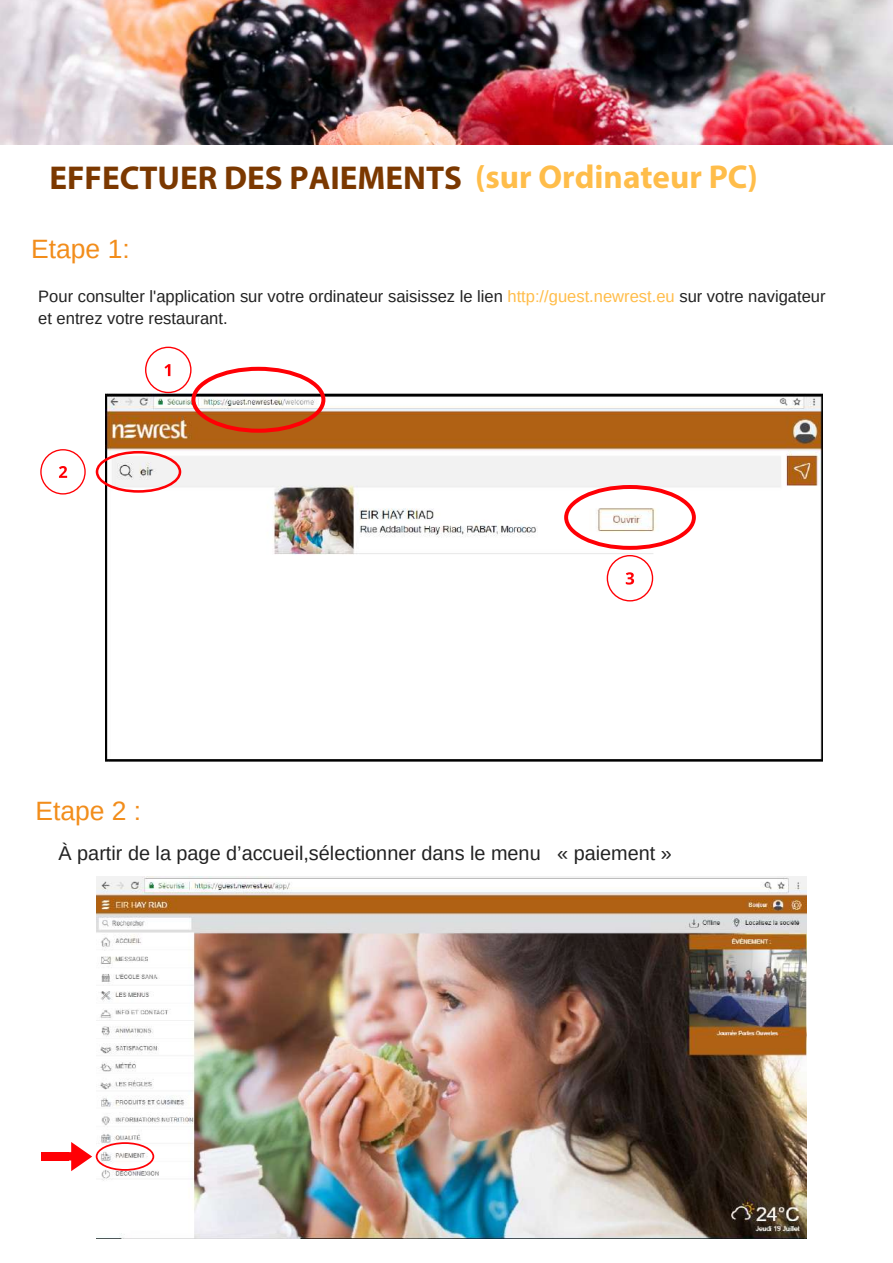
<style>
.page{position:relative;width:893px;height:1263px;background:#fff}
.page>*{position:absolute;margin:0;border:0;box-sizing:border-box;transform-origin:0 0}
.t1{font:700 33.15px "Myriad Pro";color:#7b3800}
.t2{font:26.55px "Arimo";color:#f28d1b}
.t3{font:19.8px "Arimo";color:#222}
.t4{font:16.5px/22.5px "Arimo";color:#222}
.s1{color:#ffbd4a}
</style>
<div class="page">
<img style="left:97px;top:876px;width:709px;height:363px">
<svg style="left:69px;top:1142px;width:85px;height:29px"></svg>
<div style="left:44px;top:1152px;width:25px;height:8px;background:#ff0005"></div>
<svg style="left:42px;top:1152px;width:2px;height:8px"></svg>
<img style="left:0;top:0;width:893px;height:144px">
<img style="left:106px;top:393px;width:716px;height:368px">
<svg style="left:96px;top:451px;width:85px;height:42px"></svg>
<svg style="left:40px;top:449px;width:46px;height:45px"></svg>
<svg style="left:564px;top:485px;width:132px;height:116px"></svg>
<svg style="left:145px;top:347px;width:180px;height:86px"></svg>
<h1 class="t1" style="left:50px;top:156px;width:710px">EFFECTUER DES PAIEMENTS <span class="s1">(sur Ordinateur PC)</span></h1>
<h2 class="t2" style="left:31px;top:234px;width:100px">Etape 1:</h2>
<p class="t4" style="left:38px;top:285px;width:789px">Pour consulter l'application sur votre ordinateur saisissez le lien <span class="s1">http://guest.newrest.eu</span> sur votre navigateur et entrez votre restaurant.</p>
<h2 class="t2" style="left:35px;top:796px;width:107px">Etape 2 :</h2>
<p class="t3" style="left:59px;top:842px;width:615px">À partir de la page d’accueil,sélectionner dans le menu « paiement »</p>
</div>
